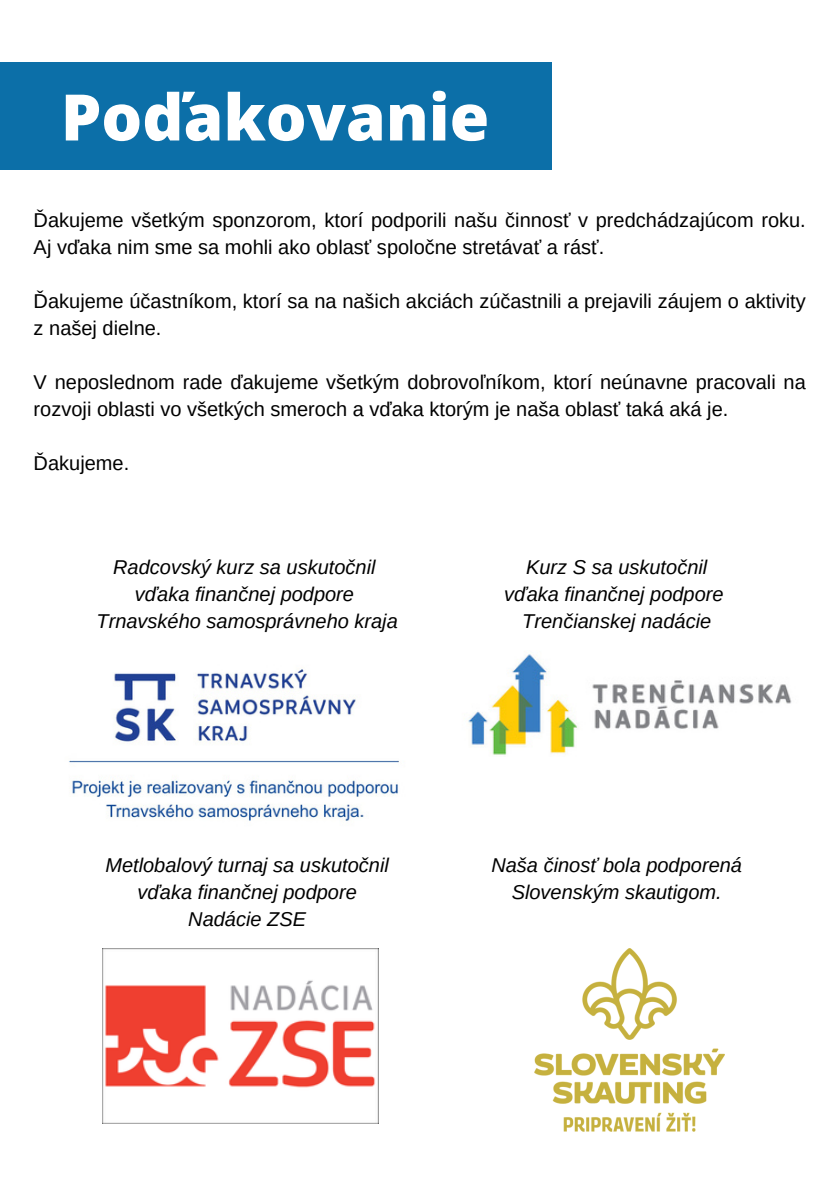
<style>
.page{position:relative;width:839px;height:1191px;background:#fff}
.page>*{position:absolute;margin:0;border:0;box-sizing:border-box;transform-origin:0 0}
.t1{font:800 64.2px "Open Sans";color:#fff}
.t2{font:20px/27px "Arimo";color:#000}
.t3{font:italic 20px/27px "Arimo";color:#000;text-align:center}
</style>
<div class="page">
<div style="left:0;top:63px;width:551px;height:107px;background:#0c6fa8"></div>
<img style="left:69px;top:669px;width:330px;height:152px">
<img style="left:103px;top:948px;width:276px;height:176px">
<img style="left:468px;top:654px;width:324px;height:103px">
<img style="left:535px;top:948px;width:189px;height:183px">
<p class="t1" style="left:61px;top:72px;width:430px">Poďakovanie</p>
<p class="t2" style="left:34px;top:207px;width:773px">Ďakujeme všetkým sponzorom, ktorí podporili našu činnosť v predchádzajúcom roku.<br>Aj vďaka nim sme sa mohli ako oblasť spoločne stretávať a rásť.</p>
<p class="t2" style="left:34px;top:288px;width:773px">Ďakujeme účastníkom, ktorí sa na našich akciách zúčastnili a prejavili záujem o aktivity z našej dielne.</p>
<p class="t2" style="left:34px;top:369px;width:773px">V neposlednom rade ďakujeme všetkým dobrovoľníkom, ktorí neúnavne pracovali na rozvoji oblasti vo všetkých smeroch a vďaka ktorým je naša oblasť taká aká je.</p>
<p class="t2" style="left:34px;top:450px;width:97px">Ďakujeme.</p>
<p class="t3" style="left:113px;top:554px;width:264px">Radcovský kurz sa uskutočnil</p>
<p class="t3" style="left:135px;top:581px;width:221px">vďaka finančnej podpore</p>
<p class="t3" style="left:96px;top:608px;width:303px">Trnavského samosprávneho kraja</p>
<p class="t3" style="left:105px;top:852px;width:285px">Metlobalový turnaj sa uskutočnil</p>
<p class="t3" style="left:137px;top:879px;width:221px">vďaka finančnej podpore</p>
<p class="t3" style="left:188px;top:906px;width:119px">Nadácie ZSE</p>
<p class="t3" style="left:526px;top:554px;width:183px">Kurz S sa uskutočnil</p>
<p class="t3" style="left:504px;top:581px;width:221px">vďaka finančnej podpore</p>
<p class="t3" style="left:522px;top:608px;width:190px">Trenčianskej nadácie</p>
<p class="t3" style="left:491px;top:852px;width:252px">Naša činosť bola podporená<br>Slovenským skautigom.</p>
</div>
